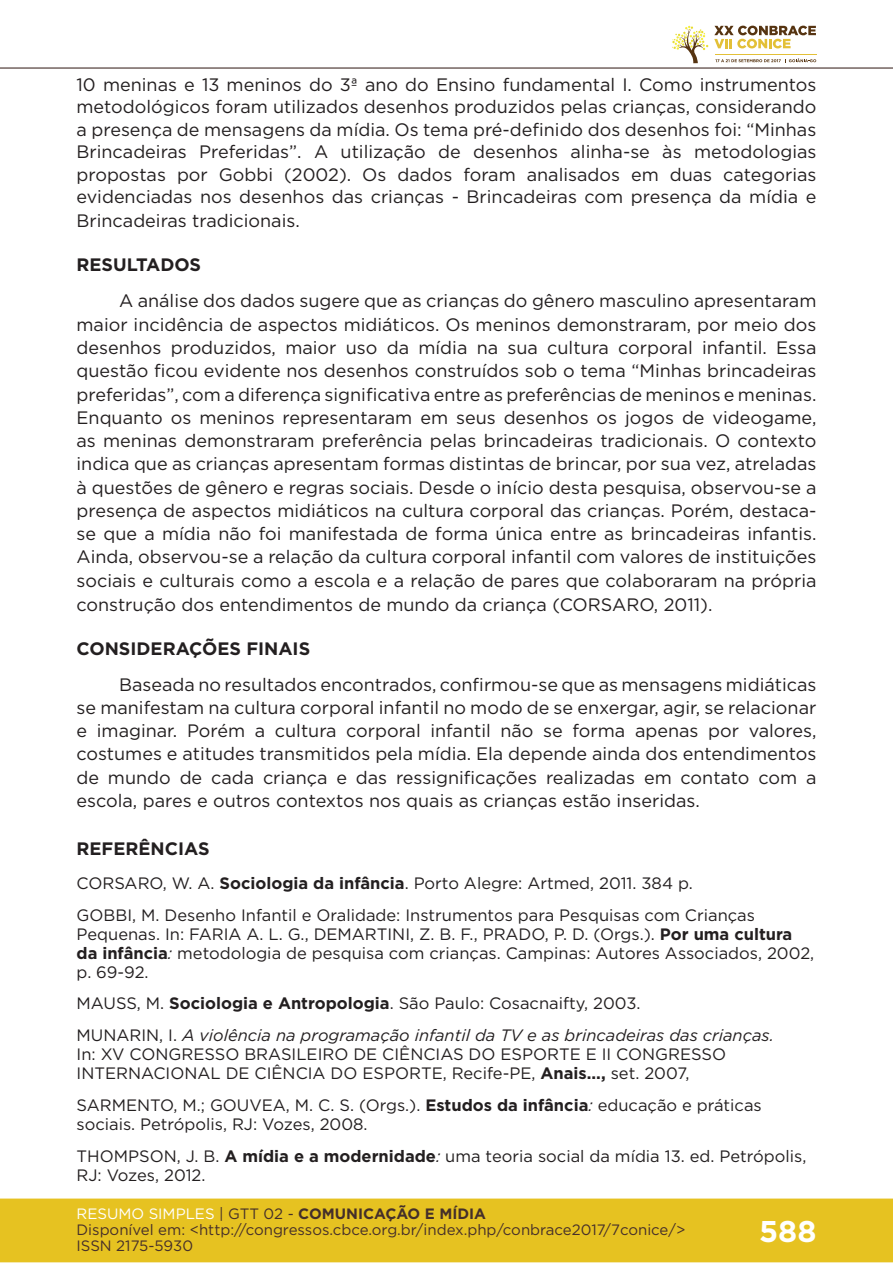
<style>
.page{position:relative;width:893px;height:1263px;background:#fff}
.page>*{position:absolute;margin:0;border:0;box-sizing:border-box;transform-origin:0 0}
.t1{font:700 30px "Gotham";color:#fff}
.t2{font:18px/23.2px "Gotham";color:#231f20;text-align:justify}
.t3{font:700 18px "Gotham";color:#231f20}
.t4{font:16.5px/19px "Gotham";color:#231f20}
.t5{font:italic 16.5px/31.8px "Gotham";color:#231f20}
.t6{font:15px/16px "Gotham";color:#462f2a}
.s1{font-weight:700}
.s2{font-style:italic}
.s3{font-style:normal}
.s4{font-weight:700;font-style:normal}
.s5{color:#fff}
.s6{color:#442f2a}
.s7{font-weight:700;color:#442f2a}
</style>
<div class="page">
<div style="left:0;top:1198px;width:893px;height:64px;background:#e6c221;border:2px solid #e6c221"></div>
<hr style="left:0;top:67px;width:893px;height:2px;background:#442f2a">
<svg style="left:672px;top:26px;width:144px;height:37px"></svg>
<p class="t2" style="left:77px;top:73px;width:741px;line-height:22.8px">10 meninas e 13 meninos do 3ª ano do Ensino fundamental I. Como instrumentos metodológicos foram utilizados desenhos produzidos pelas crianças, considerando a presença de mensagens da mídia. Os tema pré-definido dos desenhos foi: “Minhas Brincadeiras Preferidas”. A utilização de desenhos alinha-se às metodologias propostas por Gobbi (2002). Os dados foram analisados em duas categorias evidenciadas nos desenhos das crianças - Brincadeiras com presença da mídia e Brincadeiras tradicionais.</p>
<p class="t3" style="left:77px;top:253px;width:126px">RESULTADOS</p>
<p class="t2" style="left:77px;top:289px;width:741px;text-indent:43px">A análise dos dados sugere que as crianças do gênero masculino apresentaram maior incidência de aspectos midiáticos. Os meninos demonstraram, por meio dos desenhos produzidos, maior uso da mídia na sua cultura corporal infantil. Essa questão ficou evidente nos desenhos construídos sob o tema “Minhas brincadeiras preferidas”, com a diferença significativa entre as preferências de meninos e meninas.<br>Enquanto os meninos representaram em seus desenhos os jogos de videogame, as meninas demonstraram preferência pelas brincadeiras tradicionais. O contexto indica que as crianças apresentam formas distintas de brincar, por sua vez, atreladas à questões de gênero e regras sociais. Desde o início desta pesquisa, observou-se a presença de aspectos midiáticos na cultura corporal das crianças. Porém, destaca&shy;se que a mídia não foi manifestada de forma única entre as brincadeiras infantis.<br>Ainda, observou-se a relação da cultura corporal infantil com valores de instituições sociais e culturais como a escola e a relação de pares que colaboraram na própria construção dos entendimentos de mundo da criança (CORSARO, 2011).</p>
<p class="t3" style="left:77px;top:636px;width:235px">CONSIDERAÇÕES FINAIS</p>
<p class="t2" style="left:77px;top:672px;width:741px;text-indent:43px">Baseada no resultados encontrados, confirmou-se que as mensagens midiáticas se manifestam na cultura corporal infantil no modo de se enxergar, agir, se relacionar e imaginar. Porém a cultura corporal infantil não se forma apenas por valores, costumes e atitudes transmitidos pela mídia. Ela depende ainda dos entendimentos de mundo de cada criança e das ressignificações realizadas em contato com a escola, pares e outros contextos nos quais as crianças estão inseridas.</p>
<p class="t3" style="left:77px;top:837px;width:135px">REFERÊNCIAS</p>
<p class="t4" style="left:77px;top:867px;width:680px;line-height:31.8px">CORSARO, W. A. <span class="s1">Sociologia da infância</span>. Porto Alegre: Artmed, 2011. 384 p.<br>GOBBI, M. Desenho Infantil e Oralidade: Instrumentos para Pesquisas com Crianças</p>
<p class="t4" style="left:77px;top:924px;width:739px">Pequenas. In: FARIA A. L. G., DEMARTINI, Z. B. F., PRADO, P. D. (Orgs.). <span class="s1">Por uma cultura da infância</span><span class="s2">:</span> metodologia de pesquisa com crianças. Campinas: Autores Associados, 2002, p. 69-92.</p>
<p class="t5" style="left:77px;top:987px;width:699px"><span class="s3">MAUSS, M.</span> <span class="s4">Sociologia e Antropologia</span><span class="s3">. São Paulo: Cosacnaifty, 2003.<br>MUNARIN, I.</span> A violência na programação infantil da TV e as brincadeiras das crianças.</p>
<p class="t4" style="left:77px;top:1044px;width:651px">In: XV CONGRESSO BRASILEIRO DE CIÊNCIAS DO ESPORTE E II CONGRESSO<br>INTERNACIONAL DE CIÊNCIA DO ESPORTE, Recife-PE, <span class="s1">Anais...,</span> set. 2007,</p>
<p class="t4" style="left:77px;top:1095px;width:687px">SARMENTO, M.; GOUVEA, M. C. S. (Orgs.). <span class="s1">Estudos da infância</span><span class="s2">:</span> educação e práticas sociais. Petrópolis, RJ: Vozes, 2008.</p>
<p class="t4" style="left:77px;top:1146px;width:731px">THOMPSON, J. B. <span class="s1">A mídia e a modernidade</span><span class="s2">:</span> uma teoria social da mídia 13. ed. Petrópolis,<br>RJ: Vozes, 2012.</p>
<p class="t6" style="left:77px;top:1205px;width:610px"><span class="s5">RESUMO SIMPLES</span> <span class="s6">| GTT 02 -</span> <span class="s7">COMUNICAÇÃO E MÍDIA<br></span>Disponível em: &lt;http://congressos.cbce.org.br/index.php/conbrace2017/7conice/&gt;<br>ISSN 2175-5930</p>
<h1 class="t1" style="left:759px;top:1212px;width:59px">588</h1>
</div>
